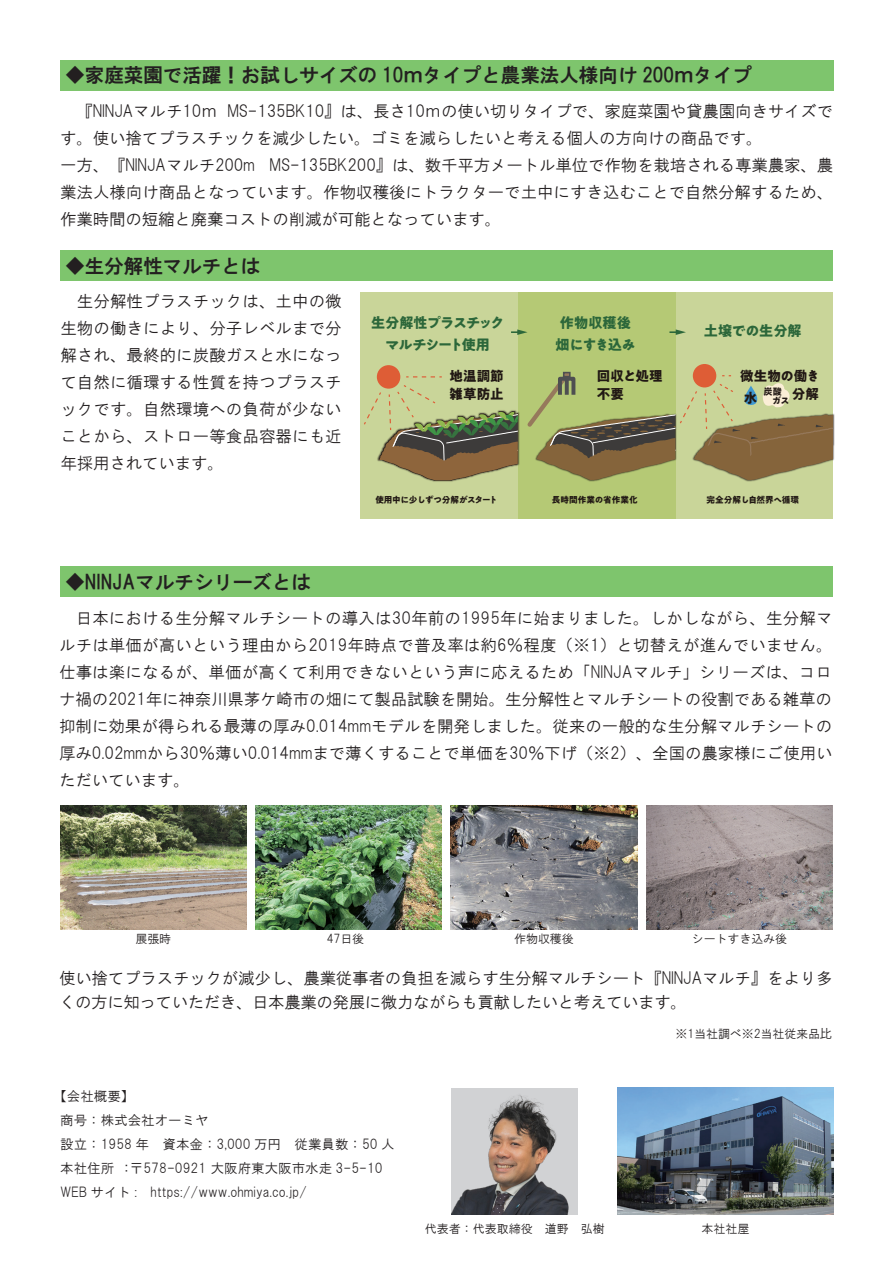
<style>
.page{position:relative;width:893px;height:1263px;background:#fff}
.page>*{position:absolute;margin:0;border:0;box-sizing:border-box;transform-origin:0 0}
.t1{font:19.5px "HGS Gothic E";color:#231f20}
.t2{font:16.5px/27px "HGS Gothic M";letter-spacing:-.01em;color:#231f20}
.t3{font:700 14.25px/21.9px "PA1 Gothic Std N";letter-spacing:-.07em;color:#2c673a;text-align:center}
.t4{font:700 14.25px/21.9px "PA1 Gothic Std N";letter-spacing:-.01em;color:#2c673a;text-align:center}
.t5{font:13.5px/24px "HGS Gothic M";color:#231f20}
.t6{font:700 13.5px/17.5px "PA1 Gothic Std N";color:#211814}
.t7{font:12px "HGS Gothic M";letter-spacing:-.01em;color:#231f20}
.t8{font:700 9.15px/9.1px "PA1 Gothic Std N";color:#211814}
.t9{font:700 8.7px "PA1 Gothic Std N";letter-spacing:-.05em;color:#211814}
.t10{font:700 8.7px "PA1 Gothic Std N";letter-spacing:-.025em;color:#211814}
.t11{font:700 8.7px "PA1 Gothic Std N";color:#211814}
.s1{font-family:"Koz Go Pr 6 N"}
</style>
<div class="page">
<div style="left:60px;top:60px;width:774px;height:30px;background:#7ec56d"></div>
<div style="left:61px;top:250px;width:772px;height:30px;background:#7ec56d"></div>
<div style="left:61px;top:567px;width:772px;height:30px;background:#7ec56d"></div>
<img style="left:618px;top:1088px;width:215px;height:127px">
<div style="left:360px;top:292px;width:158px;height:227px;background:#c9d599"></div>
<div style="left:676px;top:292px;width:157px;height:227px;background:#c9d599"></div>
<div style="left:518px;top:292px;width:158px;height:227px;background:#b5c975"></div>
<img style="left:432px;top:412px;width:88px;height:70px">
<img style="left:744px;top:413px;width:91px;height:69px">
<div style="left:377px;top:365px;width:23px;height:24px;background:#de5d36;border-radius:50%"></div>
<svg style="left:406px;top:376px;width:36px;height:1px"></svg>
<svg style="left:364px;top:384px;width:154px;height:96px"></svg>
<div style="left:693px;top:364px;width:23px;height:23px;background:#de5d36;border-radius:50%"></div>
<svg style="left:527px;top:369px;width:306px;height:111px"></svg>
<svg style="left:511px;top:329px;width:16px;height:6px"></svg>
<svg style="left:669px;top:329px;width:17px;height:6px"></svg>
<img style="left:452px;top:1088px;width:126px;height:126px">
<img style="left:256px;top:805px;width:185px;height:124px">
<img style="left:647px;top:806px;width:185px;height:123px">
<img style="left:451px;top:805px;width:186px;height:125px">
<img style="left:61px;top:805px;width:185px;height:124px">
<p class="t1" style="left:65px;top:65px;width:688px">◆家庭菜園で活躍！お試しサイズの 10ｍタイプと農業法人様向け 200ｍタイプ</p>
<p class="t2" style="left:60px;top:97px;width:775px">　『NINJAマルチ10ｍ MS-135BK10』は、長さ10ｍの使い切りタイプで、家庭菜園や貸農園向きサイズです。使い捨てプラスチックを減少したい。ゴミを減らしたいと考える個人の方向けの商品です。<br>一方、『NINJAマルチ200m MS-135BK200』は、数千平方メートル単位で作物を栽培される専業農家、農業法人様向け商品となっています。作物収穫後にトラクターで土中にすき込むことで自然分解するため、作業時間の短縮と廃棄コストの削減が可能となっています。</p>
<p class="t1" style="left:65px;top:256px;width:196px">◆生分解性マルチとは</p>
<p class="t2" style="left:60px;top:288px;width:283px;text-align:justify">　生分解性プラスチックは、土中の微生物の働きにより、分子レベルまで分解され、最終的に炭酸ガスと水になって自然に循環する性質を持つプラスチックです。自然環境への負荷が少ないことから、ストロー等食品容器にも近年採用されています。</p>
<p class="t1" style="left:65px;top:572px;width:247px">◆NINJAマルチシリーズとは</p>
<p class="t3" style="left:371px;top:313px;width:135px">生分解性プラスチックマルチシート使用</p>
<p class="t4" style="left:555px;top:313px;width:82px">作物収穫後畑にすき込み</p>
<p class="t6" style="left:597px;top:369px;width:67px">回収と処理不要</p>
<p class="t4" style="left:704px;top:322px;width:99px">土壌での生分解</p>
<p class="t6" style="left:450px;top:369px;width:56px">地温調節</p>
<p class="t6" style="left:740px;top:369px;width:81px">微生物の働き</p>
<p class="t6" style="left:744px;top:390px;width:15px">水</p>
<p class="t8" style="left:764px;top:388px;width:57px">炭酸<br>　ガス<sup>分解</sup></p>
<p class="t6" style="left:450px;top:387px;width:56px">雑草防止</p>
<p class="t9" style="left:376px;top:494px;width:124px">使用中に少しずつ分解がスタート</p>
<p class="t11" style="left:552px;top:494px;width:88px">長時間作業の省作業化</p>
<p class="t10" style="left:707px;top:494px;width:94px">完全分解し自然界へ循環</p>
<p class="t2" style="left:59px;top:604px;width:775px;text-align:justify">　日本における生分解マルチシートの導入は30年前の1995年に始まりました。しかしながら、生分解マルチは単価が高いという理由から2019年時点で普及率は約6％程度（※1）と切替えが進んでいません。仕事は楽になるが、単価が高くて利用できないという声に応えるため「NINJAマルチ」シリーズは、コロナ禍の2021年に神奈川県茅ケ崎市の畑にて製品試験を開始。生分解性とマルチシートの役割である雑草の抑制に効果が得られる最薄の厚み0.014mmモデルを開発しました。従来の一般的な生分解マルチシートの厚み0.02mmから30％薄い0.014mmまで薄くすることで単価を30％下げ（※2）、全国の農家様にご使用いただいています。</p>
<p class="t7" style="left:135px;top:933px;width:37px">展張時</p>
<p class="t7" style="left:327px;top:933px;width:39px">47日後</p>
<p class="t7" style="left:514px;top:933px;width:61px">作物収穫後</p>
<p class="t7" style="left:692px;top:933px;width:97px">シートすき込み後</p>
<p class="t2" style="left:59px;top:966px;width:775px;line-height:24px">使い捨てプラスチックが減少し、農業従事者の負担を減らす生分解マルチシート『NINJAマルチ』をより多くの方に知っていただき、日本農業の発展に微力ながらも貢献したいと考えています。</p>
<p class="t5" style="left:60px;top:1084px;width:336px;text-indent:-7px">【会社概要】<br>商号：株式会社オーミヤ<br>設立：1958 年　資本金：3,000 万円　従業員数：50 人本社住所 ：〒578-0921 大阪府東大阪市水走 3-5-10<br>WEB サイト :　https://www.ohmiya.co.jp/</p>
<p class="t7" style="left:676px;top:1028px;width:158px">※1当社調べ※2当社従来品<span class="s1">比</span></p>
<p class="t7" style="left:425px;top:1222px;width:181px">代表者：代表取締役　道野　弘樹</p>
<p class="t7" style="left:701px;top:1222px;width:49px">本社社屋</p>
</div>
